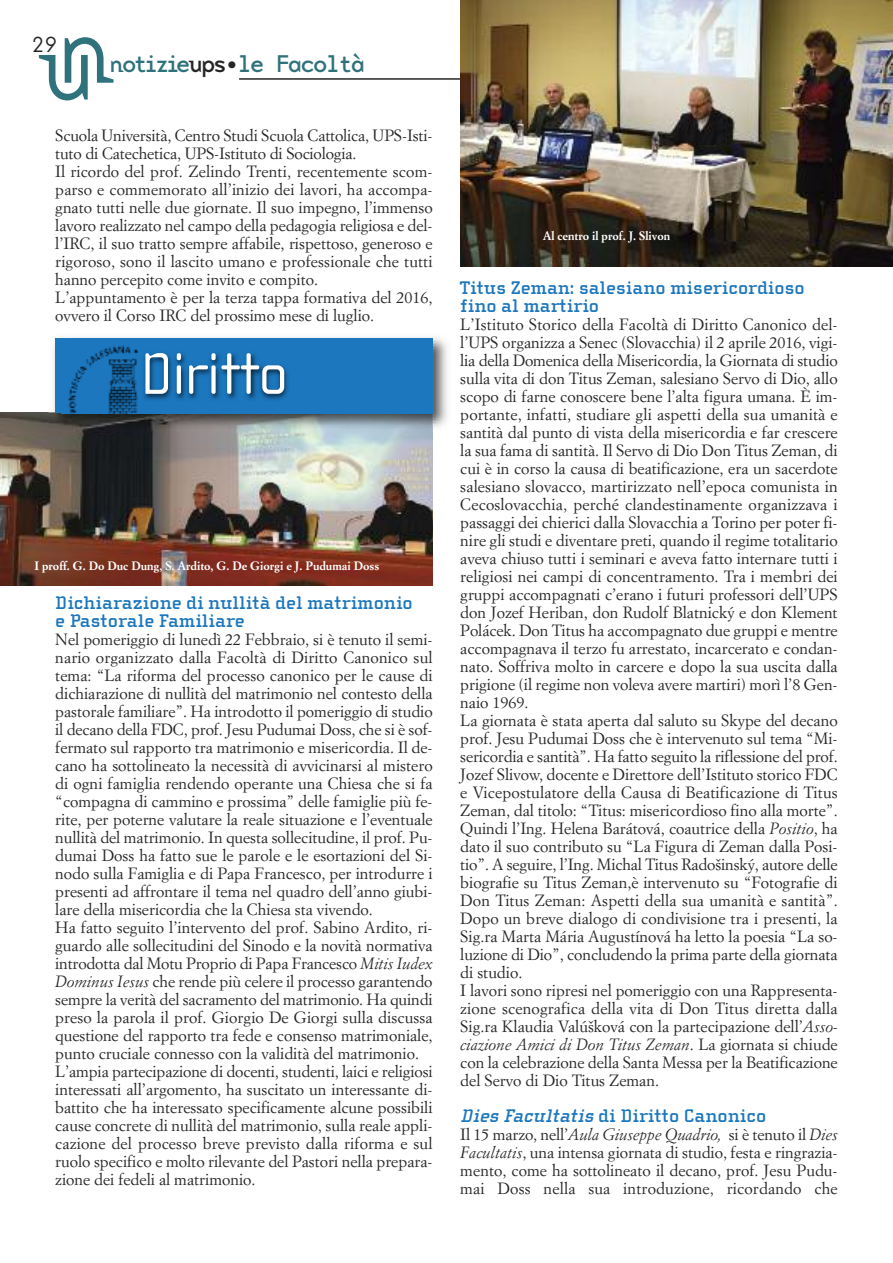
<style>
.page{position:relative;width:893px;height:1263px;background:#fff}
.page>*{position:absolute;margin:0;border:0;box-sizing:border-box;transform-origin:0 0}
.t1{font:100 94.8px "Base Mono Wide";color:#2f727b}
.t2{font:60px "Cholla Wide";letter-spacing:-.01em;color:#fff;scale:.95 1}
.t3{font:24px "Base Mono Wide Reg";letter-spacing:-.075em;color:#2f727b}
.t4{font:100 21.75px "Base Mono Wide";color:#272627}
.t5{font:700 18.75px/18px "Cholla Slab";color:#1c77bd}
.t6{font:16.05px/18px "Simoncini Garamond";color:#272627}
.t7{font:700 12px "Simoncini Garamond";color:#fff}
.s1{color:#272627}
.s2{font-style:italic}
</style>
<div class="page">
<img style="left:0;top:413px;width:433px;height:172px">
<img style="left:49px;top:337px;width:398px;height:96px">
<img style="left:61px;top:339px;width:71px;height:74px">
<img style="left:132px;top:339px;width:303px;height:86px">
<img style="left:433px;top:339px;width:1px;height:74px">
<hr style="left:239px;top:78px;width:654px;height:2px;background:#272627">
<img style="left:460px;top:0;width:433px;height:266px">
<h3 class="t4" style="left:32px;top:32px;width:28px">29</h3>
<h1 class="t1" style="left:114px;top:126px;width:58px;rotate:-180deg">u</h1>
<h1 class="t1" style="left:38px;top:11px;width:58px">u</h1>
<h3 class="t3" style="left:109px;top:50px;width:257px">notizie<span class="s1">ups•</span>le Facoltà</h3>
<p class="t6" style="left:55px;top:128px;width:379px">Scuola Università, Centro Studi Scuola Cattolica, UPS-Isti&shy;tuto di Catechetica, UPS-Istituto di Sociologia.<br>Il ricordo del prof. Zelindo Trenti, recentemente scom&shy;parso e commemorato all’inizio dei lavori, ha accompa&shy;gnato tutti nelle due giornate. Il suo impegno, l’immenso lavoro realizzato nel campo della pedagogia religiosa e del&shy;l’IRC, il suo tratto sempre affabile, rispettoso, generoso e rigoroso, sono il lascito umano e professionale che tutti hanno percepito come invito e compito.<br>L’appuntamento è per la terza tappa formativa del 2016, ovvero il Corso IRC del prossimo mese di luglio.</p>
<h2 class="t2" style="left:141px;top:338px;width:156px">Diritto</h2>
<p class="t7" style="left:34px;top:561px;width:346px">I proff. G. Do Duc Dung, S. Ardito, G. De Giorgi e J. Pudumai Doss</p>
<p class="t5" style="left:55px;top:594px;width:359px">Dichiarazione di nullità del matrimonio e Pastorale Familiare</p>
<p class="t6" style="left:55px;top:632px;width:379px">Nel pomeriggio di lunedì 22 Febbraio, si è tenuto il semi&shy;nario organizzato dalla Facoltà di Diritto Canonico sul tema: “La riforma del processo canonico per le cause di dichiarazione di nullità del matrimonio nel contesto della pastorale familiare”. Ha introdotto il pomeriggio di studio il decano della FDC, prof. Jesu Pudumai Doss, che si è sof&shy;fermato sul rapporto tra matrimonio e misericordia. Il de&shy;cano ha sottolineato la necessità di avvicinarsi al mistero di ogni famiglia rendendo operante una Chiesa che si fa “compagna di cammino e prossima” delle famiglie più fe&shy;rite, per poterne valutare la reale situazione e l’eventuale nullità del matrimonio. In questa sollecitudine, il prof. Pu&shy;dumai Doss ha fatto sue le parole e le esortazioni del Si&shy;nodo sulla Famiglia e di Papa Francesco, per introdurre i presenti ad affrontare il tema nel quadro dell’anno giubi&shy;lare della misericordia che la Chiesa sta vivendo.<br>Ha fatto seguito l’intervento del prof. Sabino Ardito, ri&shy;guardo alle sollecitudini del Sinodo e la novità normativa introdotta dal Motu Proprio di Papa Francesco <span class="s2">Mitis Iudex Dominus Iesus</span> che rende più celere il processo garantendo sempre la verità del sacramento del matrimonio. Ha quindi preso la parola il prof. Giorgio De Giorgi sulla discussa questione del rapporto tra fede e consenso matrimoniale, punto cruciale connesso con la validità del matrimonio.<br>L’ampia partecipazione di docenti, studenti, laici e religiosi interessati all’argomento, ha suscitato un interessante di&shy;battito che ha interessato specificamente alcune possibili cause concrete di nullità del matrimonio, sulla reale appli&shy;cazione del processo breve previsto dalla riforma e sul ruolo specifico e molto rilevante del Pastori nella prepara&shy;zione dei fedeli al matrimonio.</p>
<p class="t7" style="left:543px;top:231px;width:129px">Al centro il prof. J. Slivon</p>
<p class="t5" style="left:460px;top:279px;width:346px">Titus Zeman: salesiano misericordioso fino al martirio</p>
<p class="t6" style="left:460px;top:317px;width:379px">L’Istituto Storico della Facoltà di Diritto Canonico del&shy;l’UPS organizza a Senec (Slovacchia) il 2 aprile 2016, vigi&shy;lia della Domenica della Misericordia, la Giornata di studio sulla vita di don Titus Zeman, salesiano Servo di Dio, allo scopo di farne conoscere bene l’alta figura umana. È im&shy;portante, infatti, studiare gli aspetti della sua umanità e santità dal punto di vista della misericordia e far crescere la sua fama di santità. Il Servo di Dio Don Titus Zeman, di cui è in corso la causa di beatificazione, era un sacerdote salesiano slovacco, martirizzato nell’epoca comunista in Cecoslovacchia, perché clandestinamente organizzava i passaggi dei chierici dalla Slovacchia a Torino per poter fi&shy;nire gli studi e diventare preti, quando il regime totalitario aveva chiuso tutti i seminari e aveva fatto internare tutti i religiosi nei campi di concentramento. Tra i membri dei gruppi accompagnati c’erano i futuri professori dell’UPS don Jozef Heriban, don Rudolf Blatnický e don Klement Polácek. Don Titus ha accompagnato due gruppi e mentre accompagnava il terzo fu arrestato, incarcerato e condan&shy;nato. Soffriva molto in carcere e dopo la sua uscita dalla prigione (il regime non voleva avere martiri) morì l’8 Gen&shy;naio 1969.<br>La giornata è stata aperta dal saluto su Skype del decano prof. Jesu Pudumai Doss che è intervenuto sul tema “Mi&shy;sericordia e santità”. Ha fatto seguito la riflessione del prof.<br>Jozef Slivow, docente e Direttore dell’Istituto storico FDC e Vicepostulatore della Causa di Beatificazione di Titus Zeman, dal titolo: “Titus: misericordioso fino alla morte”.<br>Quindi l’Ing. Helena Barátová, coautrice della <span class="s2">Positio</span>, ha dato il suo contributo su “La Figura di Zeman dalla Posi&shy;tio”. A seguire, l’Ing. Michal Titus Radošinský, autore delle biografie su Titus Zeman,è intervenuto su “Fotografie di Don Titus Zeman: Aspetti della sua umanità e santità”.<br>Dopo un breve dialogo di condivisione tra i presenti, la Sig.ra Marta Mária Augustínová ha letto la poesia “La so&shy;luzione di Dio”, concludendo la prima parte della giornata di studio.<br>I lavori sono ripresi nel pomeriggio con una Rappresenta&shy;zione scenografica della vita di Don Titus diretta dalla Sig.ra Klaudia Valúšková con la partecipazione dell’<span class="s2">Asso&shy;ciazione Amici di Don Titus Zeman</span>. La giornata si chiude con la celebrazione della Santa Messa per la Beatificazione del Servo di Dio Titus Zeman.</p>
<p class="t5" style="left:460px;top:1107px;width:307px"><span class="s2">DiesFacultatis</span>di Diritto Canonico</p>
<p class="t6" style="left:460px;top:1127px;width:379px;text-align:justify">Il 15 marzo, nell’<span class="s2">Aula Giuseppe Quadrio,</span> si è tenuto il <span class="s2">Dies Facultatis</span>, una intensa giornata di studio, festa e ringrazia&shy;mento, come ha sottolineato il decano, prof. Jesu Pudu&shy;mai Doss nella sua introduzione, ricordando che</p>
</div>
